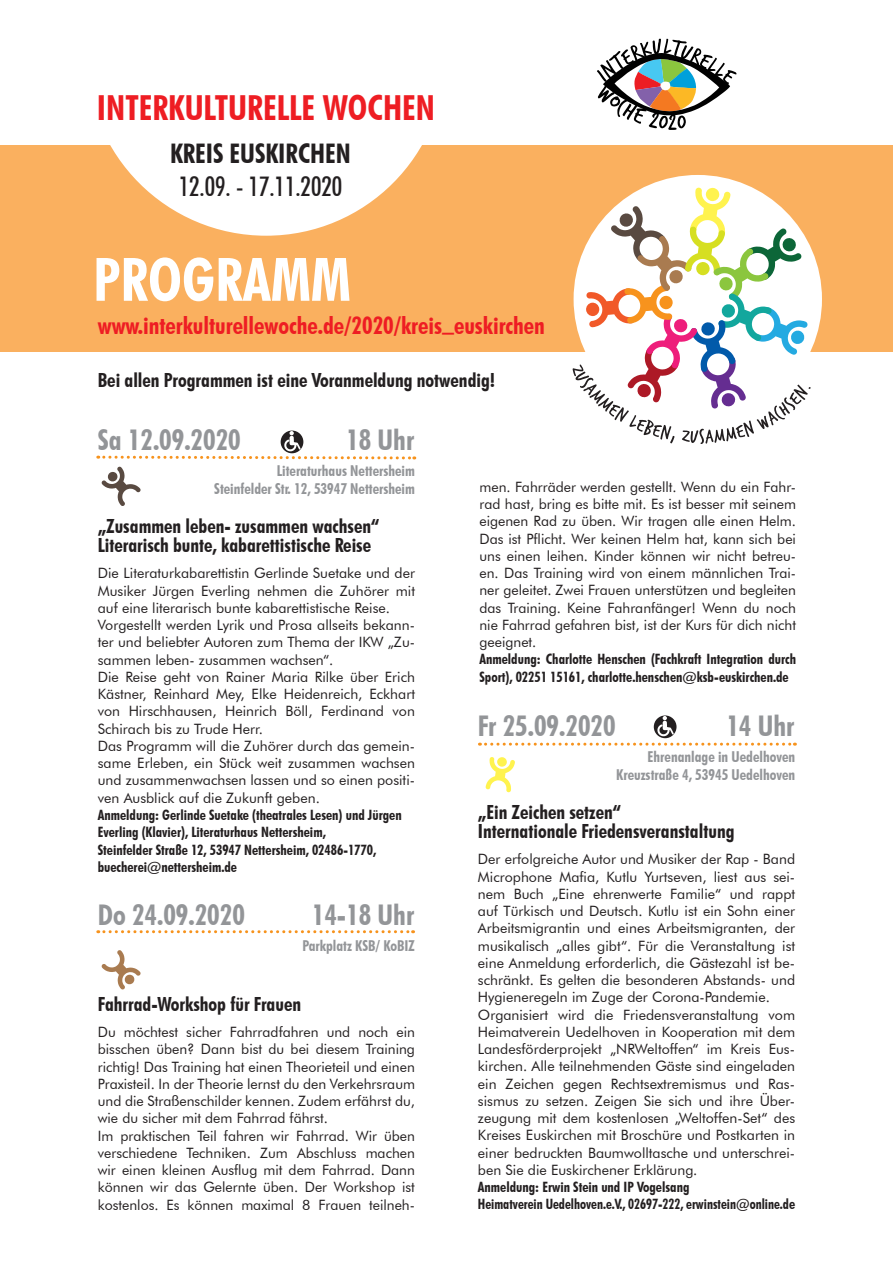
<style>
.page{position:relative;width:893px;height:1263px;background:#fff}
.page>*{position:absolute;margin:0;border:0;box-sizing:border-box;transform-origin:0 0}
.t1{font:700 condensed 60px "Futura BT";color:#fff}
.t2{font:700 condensed 34.5px "Futura BT";color:#ee1d23}
.t3{font:700 condensed 28.5px "Futura BT";color:#939598}
.t4{font:500 condensed 27px "Futura BT";color:#231f20}
.t5{font:700 condensed 27px "Futura BT";color:#231f20}
.t6{font:700 condensed 24px "Futura BT";color:#ee1d23}
.t7{font:700 condensed 19.5px/19.5px "Futura BT";color:#231f20}
.t8{font:700 condensed 15px/18px "Futura BT";color:#939598;text-align:right}
.t9{font:14.25px/17.2px "Futura BT";color:#231f20}
.t10{font:700 condensed 14.25px/17.2px "Futura BT";color:#231f20}
</style>
<div class="page">
<svg style="left:597px;top:39px;width:139px;height:91px"></svg>
<div style="left:0;top:145px;width:893px;height:207px;background:#fab05f"></div>
<svg style="left:110px;top:145px;width:312px;height:91px;fill:#fff"></svg>
<svg style="left:102px;top:467px;width:39px;height:39px"></svg>
<svg style="left:98px;top:431px;width:317px;height:29px"></svg>
<svg style="left:102px;top:950px;width:39px;height:39px"></svg>
<svg style="left:98px;top:930px;width:316px;height:3px"></svg>
<svg style="left:479px;top:743px;width:316px;height:3px"></svg>
<div style="left:574px;top:175px;width:248px;height:248px;background:#fff;border-radius:50%"></div>
<svg style="left:573px;top:187px;width:238px;height:257px"></svg>
<div style="left:654px;top:715px;width:22px;height:23px;background:#231f20;border-radius:50%"></div>
<svg style="left:657px;top:716px;width:17px;height:20px"></svg>
<svg style="left:486px;top:757px;width:29px;height:35px"></svg>
<h2 class="t2" style="left:97px;top:87px;width:340px">INTERKULTURELLE WOCHEN</h2>
<h3 class="t5" style="left:170px;top:137px;width:182px">KREIS EUSKIRCHEN</h3>
<h3 class="t4" style="left:179px;top:170px;width:165px">12.09. - 17.11.2020</h3>
<h1 class="t1" style="left:93px;top:243px;width:259px">PROGRAMM</h1>
<h3 class="t6" style="left:98px;top:311px;width:449px">www.interkulturellewoche.de/2020/kreis_euskirchen</h3>
<h3 class="t7" style="left:98px;top:370px;width:399px">Bei allen Programmen ist eine Voranmeldung notwendig!</h3>
<h3 class="t3" style="left:98px;top:423px;width:144px">Sa 12.09.2020</h3>
<h3 class="t3" style="left:346px;top:423px;width:69px">18 Uhr</h3>
<p class="t8" style="left:214px;top:461px;width:202px">Literaturhaus Nettersheim<br>Steinfelder Str. 12, 53947 Nettersheim</p>
<h3 class="t7" style="left:98px;top:516px;width:283px">„Zusammen leben- zusammen wachsen“<br>Literarisch bunte, kabarettistische Reise</h3>
<p class="t9" style="left:98px;top:564px;width:319px">Die Literaturkabarettistin Gerlinde Suetake und der Musiker Jürgen Everling nehmen die Zuhörer mit auf eine literarisch bunte kabarettistische Reise.<br>Vorgestellt werden Lyrik und Prosa allseits bekann&shy;ter und beliebter Autoren zum Thema der IKW „Zu&shy;sammen leben- zusammen wachsen“.<br>Die Reise geht von Rainer Maria Rilke über Erich Kästner, Reinhard Mey, Elke Heidenreich, Eckhart von Hirschhausen, Heinrich Böll, Ferdinand von Schirach bis zu Trude Herr.<br>Das Programm will die Zuhörer durch das gemein&shy;same Erleben, ein Stück weit zusammen wachsen und zusammenwachsen lassen und so einen positi&shy;ven Ausblick auf die Zukunft geben.</p>
<p class="t10" style="left:98px;top:806px;width:305px">Anmeldung: Gerlinde Suetake (theatrales Lesen) und Jürgen Everling (Klavier), Literaturhaus Nettersheim,<br>Steinfelder Straße 12, 53947 Nettersheim, 02486-1770, buecherei@nettersheim.de</p>
<h3 class="t3" style="left:98px;top:898px;width:149px">Do 24.09.2020</h3>
<h3 class="t3" style="left:312px;top:898px;width:104px">14-18 Uhr</h3>
<p class="t8" style="left:302px;top:936px;width:114px">Parkplatz KSB/ KoBIZ</p>
<h3 class="t7" style="left:98px;top:994px;width:205px">Fahrrad-Workshop für Frauen</h3>
<p class="t9" style="left:98px;top:1023px;width:319px">Du möchtest sicher Fahrradfahren und noch ein bisschen üben? Dann bist du bei diesem Training richtig! Das Training hat einen Theorieteil und einen Praxisteil. In der Theorie lernst du den Verkehrsraum und die Straßenschilder kennen. Zudem erfährst du, wie du sicher mit dem Fahrrad fährst.<br>Im praktischen Teil fahren wir Fahrrad. Wir üben verschiedene Techniken. Zum Abschluss machen wir einen kleinen Ausflug mit dem Fahrrad. Dann können wir das Gelernte üben. Der Workshop ist kostenlos. Es können maximal 8 Frauen teilneh-</p>
<p class="t9" style="left:479px;top:478px;width:318px;text-align:justify">men. Fahrräder werden gestellt. Wenn du ein Fahr&shy;rad hast, bring es bitte mit. Es ist besser mit seinem eigenen Rad zu üben. Wir tragen alle einen Helm.<br>Das ist Pflicht. Wer keinen Helm hat, kann sich bei uns einen leihen. Kinder können wir nicht betreu&shy;en. Das Training wird von einem männlichen Trai&shy;ner geleitet. Zwei Frauen unterstützen und begleiten das Training. Keine Fahranfänger! Wenn du noch nie Fahrrad gefahren bist, ist der Kurs für dich nicht geeignet.</p>
<p class="t10" style="left:479px;top:651px;width:318px">Anmeldung: Charlotte Henschen (Fachkraft Integration durch<br>Sport), 02251 15161, charlotte.henschen@ksb-euskirchen.de</p>
<h3 class="t3" style="left:478px;top:709px;width:139px">Fr 25.09.2020</h3>
<h3 class="t3" style="left:726px;top:709px;width:69px">14 Uhr</h3>
<p class="t8" style="left:616px;top:747px;width:180px">Ehrenanlage in Uedelhoven<br>Kreuzstraße 4, 53945 Uedelhoven</p>
<h3 class="t7" style="left:478px;top:802px;width:258px">„Ein Zeichen setzen“<br>Internationale Friedensveranstaltung</h3>
<p class="t9" style="left:478px;top:850px;width:319px">Der erfolgreiche Autor und Musiker der Rap - Band Microphone Mafia, Kutlu Yurtseven, liest aus sei&shy;nem Buch „Eine ehrenwerte Familie“ und rappt auf Türkisch und Deutsch. Kutlu ist ein Sohn einer Arbeitsmigrantin und eines Arbeitsmigranten, der musikalisch „alles gibt“. Für die Veranstaltung ist eine Anmeldung erforderlich, die Gästezahl ist be&shy;schränkt. Es gelten die besonderen Abstands- und Hygieneregeln im Zuge der Corona-Pandemie.<br>Organisiert wird die Friedensveranstaltung vom Heimatverein Uedelhoven in Kooperation mit dem Landesförderprojekt „NRWeltoffen“ im Kreis Eus&shy;kirchen. Alle teilnehmenden Gäste sind eingeladen ein Zeichen gegen Rechtsextremismus und Ras&shy;sismus zu setzen. Zeigen Sie sich und ihre Über&shy;zeugung mit dem kostenlosen „Weltoffen-Set“ des Kreises Euskirchen mit Broschüre und Postkarten in einer bedruckten Baumwolltasche und unterschrei&shy;ben Sie die Euskirchener Erklärung.</p>
<p class="t10" style="left:478px;top:1178px;width:319px">Anmeldung: Erwin Stein und IP Vogelsang<br>Heimatverein Uedelhoven.e.V., 02697-222, erwinstein@online.de</p>
</div>
